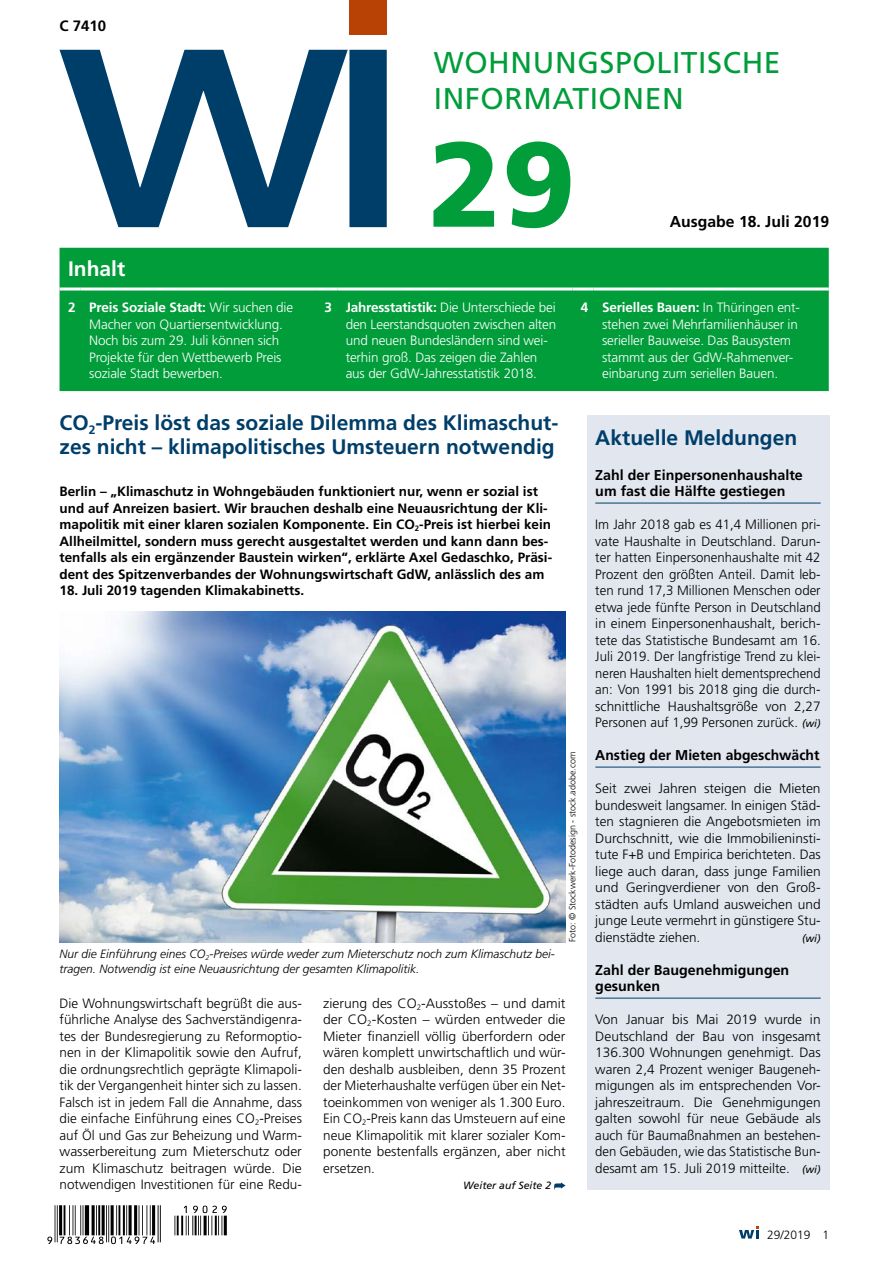
<style>
.page{position:relative;width:893px;height:1263px;background:#fff}
.page>*{position:absolute;margin:0;border:0;box-sizing:border-box;transform-origin:0 0}
.t1{font:900 120px "Frutiger";color:#009d3a}
.t2{font:30px/36px "Frutiger";letter-spacing:.02em;color:#009d3a}
.t3{font:700 21px/24px "Frutiger";color:#003e6a}
.t4{font:700 21px "Frutiger";color:#fff}
.t5{font:700 15.75px "Frutiger";color:#000}
.t6{font:700 15px "Frutiger";color:#000}
.t7{font:700 14.25px/16.5px "Frutiger";color:#000}
.t8{font:300 13.5px/16.5px "Frutiger";color:#000;text-align:justify}
.t9{font:300 13.5px/16.5px "Frutiger";letter-spacing:-.01em;color:#fff}
.t10{font:700 13.5px/16.5px "Frutiger";color:#000}
.t11{font:italic 300 12px/15px "Frutiger";color:#000}
.t12{font:300 12px "Frutiger";color:#000}
.t13{font:italic 10.5px "Frutiger";color:#000}
.t14{font:300 9px "Frutiger";color:#000}
.s1{font-weight:700}
.s2{font-weight:400;font-style:italic;font-size:10.5px}
</style>
<div class="page">
<hr style="left:160px;top:1205px;width:1px;height:37px;background:#000">
<hr style="left:158px;top:1205px;width:1px;height:37px;background:#000">
<hr style="left:152px;top:1205px;width:3px;height:30px;background:#000">
<hr style="left:150px;top:1205px;width:1px;height:30px;background:#000">
<hr style="left:146px;top:1205px;width:1px;height:30px;background:#000">
<hr style="left:142px;top:1205px;width:1px;height:30px;background:#000">
<hr style="left:139px;top:1205px;width:1px;height:30px;background:#000">
<hr style="left:134px;top:1205px;width:3px;height:30px;background:#000">
<hr style="left:129px;top:1205px;width:3px;height:30px;background:#000">
<hr style="left:126px;top:1205px;width:1px;height:30px;background:#000">
<hr style="left:123px;top:1205px;width:2px;height:30px;background:#000">
<hr style="left:119px;top:1205px;width:1px;height:30px;background:#000">
<hr style="left:116px;top:1205px;width:1px;height:30px;background:#000">
<hr style="left:111px;top:1205px;width:3px;height:30px;background:#000">
<hr style="left:108px;top:1205px;width:1px;height:37px;background:#000">
<hr style="left:106px;top:1205px;width:1px;height:37px;background:#000">
<hr style="left:102px;top:1205px;width:3px;height:30px;background:#000">
<hr style="left:98px;top:1205px;width:2px;height:30px;background:#000">
<hr style="left:96px;top:1205px;width:1px;height:30px;background:#000">
<hr style="left:92px;top:1205px;width:3px;height:30px;background:#000">
<hr style="left:85px;top:1205px;width:4px;height:30px;background:#404040">
<hr style="left:83px;top:1205px;width:1px;height:30px;background:#000">
<hr style="left:80px;top:1205px;width:1px;height:30px;background:#000">
<hr style="left:75px;top:1205px;width:1px;height:30px;background:#000">
<hr style="left:73px;top:1205px;width:1px;height:30px;background:#000">
<hr style="left:69px;top:1205px;width:1px;height:30px;background:#000">
<hr style="left:64px;top:1205px;width:1px;height:30px;background:#000">
<hr style="left:59px;top:1205px;width:3px;height:30px;background:#000">
<hr style="left:57px;top:1205px;width:1px;height:37px;background:#000">
<hr style="left:55px;top:1205px;width:1px;height:37px;background:#000">
<svg style="left:47px;top:1206px;width:180px;height:38px"></svg>
<div style="left:60px;top:248px;width:769px;height:143px;background:#009d3a"></div>
<hr style="left:60px;top:287px;width:21px;height:3px;background:#fff">
<hr style="left:81px;top:287px;width:235px;height:3px;background:#fff">
<hr style="left:316px;top:287px;width:21px;height:3px;background:#fff">
<hr style="left:337px;top:287px;width:235px;height:3px;background:#fff">
<hr style="left:572px;top:287px;width:22px;height:3px;background:#fff">
<hr style="left:594px;top:287px;width:235px;height:3px;background:#fff">
<svg style="left:554px;top:1182px;width:12px;height:7px"></svg>
<div style="left:587px;top:415px;width:242px;height:774px;background:#e1e6ef"></div>
<hr style="left:595px;top:503px;width:226px;height:1px;background:#003e6a">
<hr style="left:595px;top:767px;width:226px;height:1px;background:#003e6a">
<hr style="left:595px;top:998px;width:226px;height:1px;background:#003e6a">
<img style="left:60px;top:612px;width:506px;height:330px">
<svg style="left:739px;top:1226px;width:20px;height:12px"></svg>
<svg style="left:60px;top:50px;width:327px;height:177px"></svg>
<div style="left:350px;top:0;width:37px;height:34px;background:#b84206"></div>
<p class="t6" style="left:60px;top:17px;width:48px">C 7410</p>
<h2 class="t2" style="left:434px;top:44px;width:348px">WOHNUNGSPOLITISCHE<br>INFORMATIONEN</h2>
<h1 class="t1" style="left:428px;top:112px;width:148px">29</h1>
<p class="t5" style="left:670px;top:212px;width:161px">Ausgabe 18. Juli 2019</p>
<h3 class="t4" style="left:68px;top:257px;width:59px">Inhalt</h3>
<p class="t9" style="left:89px;top:300px;width:205px;text-indent:-21px"><span class="s1">2 Preis Soziale Stadt:</span> Wir suchen die<br>Macher von Quartiersentwicklung.<br>Noch bis zum 29. Juli können sich<br>Projekte für den Wettbewerb Preis soziale Stadt bewerben.</p>
<p class="t9" style="left:346px;top:300px;width:212px;text-indent:-21px"><span class="s1">3 Jahresstatistik:</span> Die Unterschiede bei den Leerstandsquoten zwischen alten und neuen Bundesländern sind wei&shy;terhin groß. Das zeigen die Zahlen aus der GdW-Jahresstatistik 2018.</p>
<p class="t9" style="left:602px;top:299px;width:199px;text-indent:-21px"><span class="s1">4 Serielles Bauen:</span> In Thüringen ent&shy;stehen zwei Mehrfamilienhäuser in serieller Bauweise. Das Bausystem stammt aus der GdW-Rahmenver&shy;einbarung zum seriellen Bauen.</p>
<h3 class="t3" style="left:60px;top:411px;width:500px">CO<sub>2</sub>-Preis löst das soziale Dilemma des Klimaschut&shy;zes nicht – klimapolitisches Umsteuern notwendig</h3>
<p class="t10" style="left:60px;top:483px;width:494px">Berlin – „Klimaschutz in Wohngebäuden funktioniert nur, wenn er sozial ist und auf Anreizen basiert. Wir brauchen deshalb eine Neuausrichtung der Kli&shy;mapolitik mit einer klaren sozialen Komponente. Ein CO<sub>2</sub>-Preis ist hierbei kein Allheilmittel, sondern muss gerecht ausgestaltet werden und kann dann bes&shy;tenfalls als ein ergänzender Baustein wirken“, erklärte Axel Gedaschko, Präsi&shy;dent des Spitzenverbandes der Wohnungswirtschaft GdW, anlässlich des am</p>
<p class="t10" style="left:60px;top:582px;width:246px">18. Juli 2019 tagenden Klimakabinetts.</p>
<p class="t11" style="left:60px;top:946px;width:497px">Nur die Einführung eines CO<sub>2</sub>-Preises würde weder zum Mieterschutz noch zum Klimaschutz bei&shy;tragen. Notwendig ist eine Neuausrichtung der gesamten Klimapolitik.</p>
<p class="t14" style="left:567px;top:942px;width:192px;rotate:-90deg">Foto: © Stockwerk-Fotodesign - stock.adobe.com</p>
<p class="t8" style="left:60px;top:995px;width:244px">Die Wohnungswirtschaft begrüßt die aus&shy;führliche Analyse des Sachverständigenra&shy;tes der Bundesregierung zu Reformoptio&shy;nen in der Klimapolitik sowie den Aufruf, die ordnungsrechtlich geprägte Klimapoli&shy;tik der Vergangenheit hinter sich zu lassen.<br>Falsch ist in jedem Fall die Annahme, dass die einfache Einführung eines CO<sub>2</sub>-Preises auf Öl und Gas zur Beheizung und Warm&shy;wasserbereitung zum Mieterschutz oder zum Klimaschutz beitragen würde. Die notwendigen Investitionen für eine Redu-</p>
<p class="t8" style="left:323px;top:995px;width:244px">zierung des CO<sub>2</sub>-Ausstoßes – und damit der CO<sub>2</sub>-Kosten – würden entweder die Mieter finanziell völlig überfordern oder wären komplett unwirtschaftlich und wür&shy;den deshalb ausbleiben, denn 35 Prozent der Mieterhaushalte verfügen über ein Net&shy;toeinkommen von weniger als 1.300 Euro.<br>Ein CO<sub>2</sub>-Preis kann das Umsteuern auf eine neue Klimapolitik mit klarer sozialer Kom&shy;ponente bestenfalls ergänzen, aber nicht ersetzen.</p>
<p class="t13" style="left:463px;top:1180px;width:89px">Weiter auf Seite 2</p>
<h3 class="t3" style="left:595px;top:426px;width:203px">Aktuelle Meldungen</h3>
<p class="t7" style="left:595px;top:466px;width:209px">Zahl der Einpersonenhaushalte um fast die Hälfte gestiegen</p>
<p class="t8" style="left:595px;top:517px;width:227px">Im Jahr 2018 gab es 41,4 Millionen pri&shy;vate Haushalte in Deutschland. Darun&shy;ter hatten Einpersonenhaushalte mit 42<br>Prozent den größten Anteil. Damit leb&shy;ten rund 17,3 Millionen Menschen oder etwa jede fünfte Person in Deutschland in einem Einpersonenhaushalt, berich&shy;tete das Statistische Bundesamt am 16.<br>Juli 2019. Der langfristige Trend zu klei&shy;neren Haushalten hielt dementsprechend an: Von 1991 bis 2018 ging die durch&shy;schnittliche Haushaltsgröße von 2,27<br>Personen auf 1,99 Personen zurück. <span class="s2">(wi)</span></p>
<p class="t7" style="left:595px;top:747px;width:226px">Anstieg der Mieten abgeschwächt</p>
<p class="t8" style="left:595px;top:781px;width:227px">Seit zwei Jahren steigen die Mieten bundesweit langsamer. In einigen Städ&shy;ten stagnieren die Angebotsmieten im Durchschnitt, wie die Immobilieninsti&shy;tute F+B und Empirica berichteten. Das liege auch daran, dass junge Familien und Geringverdiener von den Groß&shy;städten aufs Umland ausweichen und junge Leute vermehrt in günstigere Stu&shy;dienstädte ziehen.</p>
<p class="t13" style="left:802px;top:932px;width:20px">(wi)</p>
<p class="t7" style="left:595px;top:961px;width:195px">Zahl der Baugenehmigungen gesunken</p>
<p class="t8" style="left:595px;top:1012px;width:227px">Von Januar bis Mai 2019 wurde in Deutschland der Bau von insgesamt 136.300 Wohnungen genehmigt. Das waren 2,4 Prozent weniger Baugeneh&shy;migungen als im entsprechenden Vor&shy;jahreszeitraum. Die Genehmigungen galten sowohl für neue Gebäude als auch für Baumaßnahmen an bestehen&shy;den Gebäuden, wie das Statistische Bun&shy;desamt am 15. Juli 2019 mitteilte. <span class="s2">(wi)</span></p>
<p class="t12" style="left:767px;top:1227px;width:64px">29/2019 1</p>
</div>
